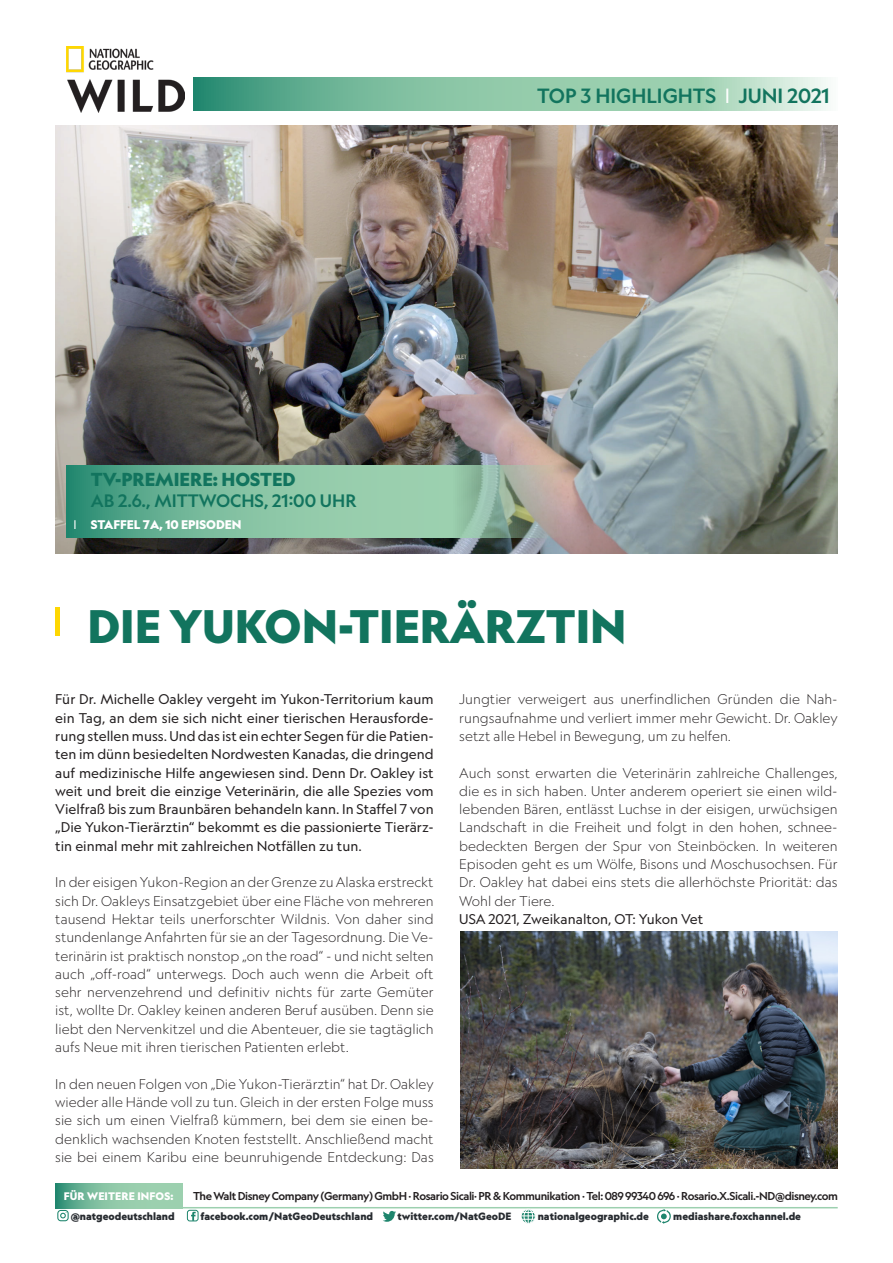
<style>
.page{position:relative;width:893px;height:1263px;background:#fff}
.page>*{position:absolute;margin:0;border:0;box-sizing:border-box;transform-origin:0 0}
.Titel{font:900 45px "Geograph";color:#12745e}
.Datum{font:500 19.65px "Geograph";color:#12745e}
.t1{font:900 18px "Geograph";color:#12745e}
.t2{font:500 17.25px "Geograph";color:#12745e}
.Fließtext{font:300 13.5px/18.3px "Geograph";color:#231f20;text-align:justify}
.Fließtext-2{font:13.5px/18.3px "Geograph";color:#231f20;text-align:justify}
.Infos{font:900 12px "Geograph";color:#fff}
.Infos-2{font:12px "Geograph";color:#fff}
.t3{font:500 10.95px "Geograph";letter-spacing:-.04em;color:#231f20}
.t4{font:900 10.5px "Geograph";letter-spacing:.015em;color:#fff}
.t5{font:900 10.2px "Geograph";color:#282c31}
.s1{font-weight:400;color:#fff}
</style>
<div class="page">
<hr style="left:55px;top:1207px;width:783px;height:1px;background:#9cd0af">
<svg style="left:55px;top:1183px;width:127px;height:25px;background:#81c0a1"></svg>
<svg style="left:57px;top:1210px;width:12px;height:11px"></svg>
<div style="left:187px;top:1210px;width:11px;height:11px;border:1px solid #1e856d;border-radius:2px"></div>
<svg style="left:191px;top:1212px;width:5px;height:9px"></svg>
<svg style="left:383px;top:1211px;width:13px;height:11px"></svg>
<svg style="left:657px;top:1209px;width:14px;height:15px"></svg>
<div style="left:521px;top:1209px;width:15px;height:15px;border:1px solid #fff;border-radius:50%"></div>
<svg style="left:521px;top:1208px;width:14px;height:16px"></svg>
<svg style="left:193px;top:77px;width:635px;height:34px;background:#8ac4a8"></svg>
<img style="left:55px;top:125px;width:783px;height:428px">
<img style="left:460px;top:931px;width:378px;height:237px">
<div style="left:55px;top:607px;width:5px;height:29px;background:#fed702"></div>
<img style="left:66px;top:47px;width:119px;height:65px">
<svg style="left:66px;top:465px;width:495px;height:72px;background:#82b99d"></svg>
<p class="Datum" style="left:537px;top:83px;width:294px">TOP 3 HIGHLIGHTS <span class="s1">I</span> JUNI 2021</p>
<p class="Infos-2" style="left:73px;top:517px;width:5px">I</p>
<p class="t1" style="left:91px;top:468px;width:206px">TV-PREMIERE: HOSTED</p>
<p class="t2" style="left:91px;top:490px;width:267px">AB 2.6., MITTWOCHS, 21:00 UHR</p>
<p class="Infos" style="left:91px;top:516px;width:152px">STAFFEL 7A, 10 EPISODEN</p>
<p class="Titel" style="left:87px;top:596px;width:541px">DIE YUKON-TIERÄRZTIN</p>
<p class="Fließtext-2" style="left:55px;top:690px;width:380px">Für Dr. Michelle Oakley vergeht im Yukon-Territorium kaum ein Tag, an dem sie sich nicht einer tierischen Herausforde&shy;rung stellen muss. Und das ist ein echter Segen für die Patien&shy;ten im dünn besiedelten Nordwesten Kanadas, die dringend auf medizinische Hilfe angewiesen sind. Denn Dr. Oakley ist weit und breit die einzige Veterinärin, die alle Spezies vom Vielfraß bis zum Braunbären behandeln kann. In Staffel 7 von „Die Yukon-Tierärztin“ bekommt es die passionierte Tierärz&shy;tin einmal mehr mit zahlreichen Notfällen zu tun.</p>
<p class="Fließtext" style="left:55px;top:873px;width:380px">In der eisigen Yukon-Region an der Grenze zu Alaska erstreckt sich Dr. Oakleys Einsatzgebiet über eine Fläche von mehreren tausend Hektar teils unerforschter Wildnis. Von daher sind stundenlange Anfahrten für sie an der Tagesordnung. Die Ve&shy;terinärin ist praktisch nonstop „on the road“ - und nicht selten auch „off-road“ unterwegs. Doch auch wenn die Arbeit oft sehr nervenzehrend und definitiv nichts für zarte Gemüter ist, wollte Dr. Oakley keinen anderen Beruf ausüben. Denn sie liebt den Nervenkitzel und die Abenteuer, die sie tagtäglich aufs Neue mit ihren tierischen Patienten erlebt.</p>
<p class="Fließtext" style="left:55px;top:1074px;width:380px">In den neuen Folgen von „Die Yukon-Tierärztin“ hat Dr. Oakley wieder alle Hände voll zu tun. Gleich in der ersten Folge muss sie sich um einen Vielfraß kümmern, bei dem sie einen be&shy;denklich wachsenden Knoten feststellt. Anschließend macht sie bei einem Karibu eine beunruhigende Entdeckung: Das</p>
<p class="Fließtext" style="left:459px;top:690px;width:380px">Jungtier verweigert aus unerfindlichen Gründen die Nah&shy;rungsaufnahme und verliert immer mehr Gewicht. Dr. Oakley setzt alle Hebel in Bewegung, um zu helfen.</p>
<p class="Fließtext" style="left:459px;top:763px;width:380px">Auch sonst erwarten die Veterinärin zahlreiche Challenges, die es in sich haben. Unter anderem operiert sie einen wild&shy;lebenden Bären, entlässt Luchse in der eisigen, urwüchsigen Landschaft in die Freiheit und folgt in den hohen, schnee&shy;bedeckten Bergen der Spur von Steinböcken. In weiteren Episoden geht es um Wölfe, Bisons und Moschusochsen. Für Dr. Oakley hat dabei eins stets die allerhöchste Priorität: das Wohl der Tiere.</p>
<p class="Fließtext-2" style="left:459px;top:910px;width:246px">USA 2021, Zweikanalton, OT: Yukon Vet</p>
<p class="t4" style="left:64px;top:1189px;width:111px">FÜR WEITERE INFOS:</p>
<p class="t3" style="left:193px;top:1189px;width:647px">The Walt Disney Company (Germany) GmbH · Rosario Sicali· PR &amp; Kommunikation · Tel: 089 99340 696 · Rosario.X.Sicali.-ND@disney.com</p>
<p class="t5" style="left:71px;top:1209px;width:106px">@natgeodeutschland</p>
<p class="t5" style="left:201px;top:1209px;width:174px">facebook.com/NatGeoDeutschland</p>
<p class="t5" style="left:397px;top:1209px;width:115px">twitter.com/NatGeoDE</p>
<p class="t5" style="left:538px;top:1209px;width:113px">nationalgeographic.de</p>
<p class="t5" style="left:673px;top:1209px;width:129px">mediashare.foxchannel.de</p>
</div>
